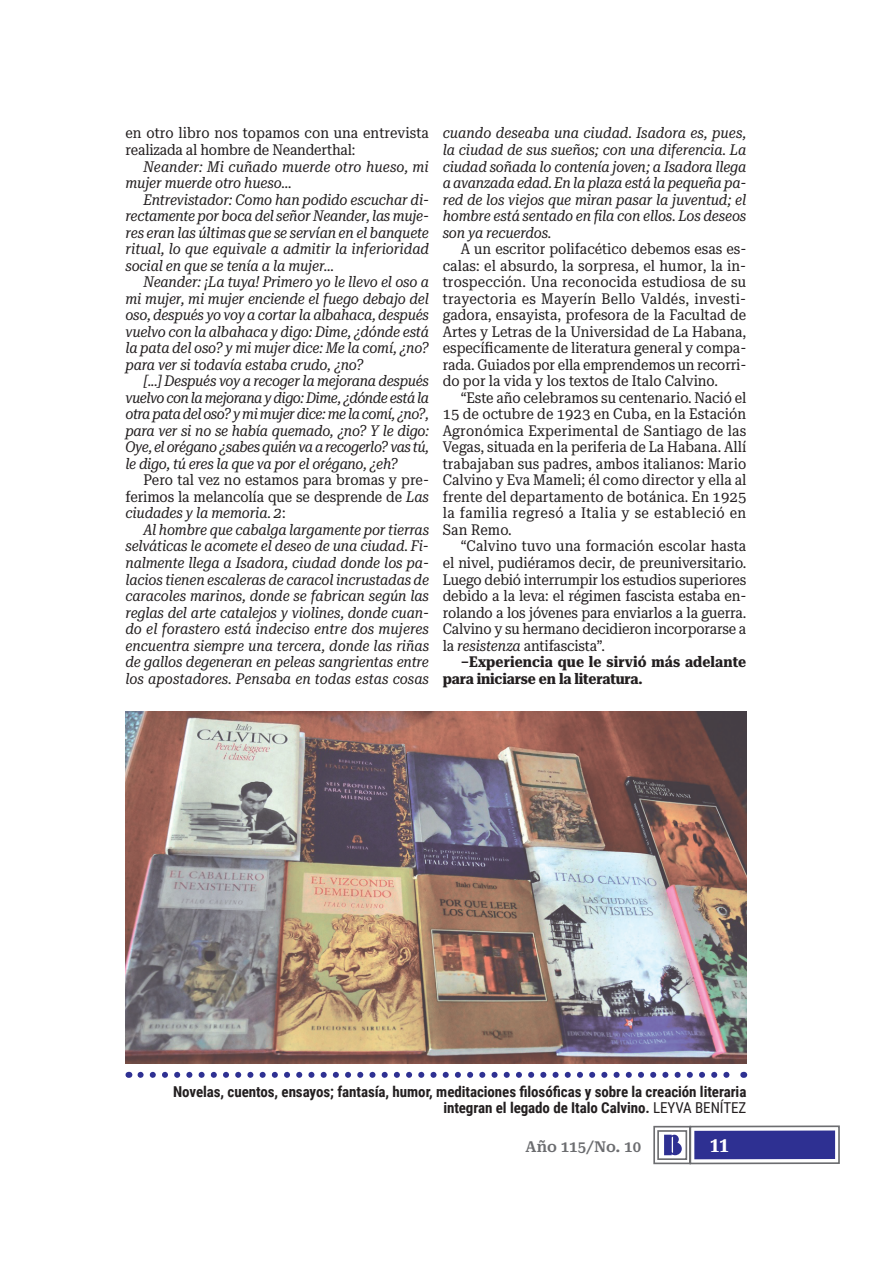
<style>
.page{position:relative;width:893px;height:1276px;background:#fff}
.page>*{position:absolute;margin:0;border:0;box-sizing:border-box;transform-origin:0 0}
.t1{font:700 ultra-condensed 21px "Roboto Serif 120 pt";color:#fff}
.t2{font:italic 15px/16.5px "Roboto Serif 28 pt Condensed";letter-spacing:-.01em;color:#231f20;text-align:justify}
.t3{font:15px/16.5px "Roboto Serif 28 pt Condensed";letter-spacing:-.005em;color:#231f20;text-align:justify}
.t4{font:700 15px/16.5px "Roboto Condensed";letter-spacing:-.005em;color:#231f20;text-align:right}
.t5{font:700 15px/16.5px "Roboto Serif 28 pt Condensed";letter-spacing:.005em;color:#231f20}
.t6{font:600 15px "Roboto Serif";color:#6c6d70}
.s1{font-style:italic}
.s2{font-weight:400}
</style>
<div class="page">
<svg style="left:653px;top:1125px;width:187px;height:40px"></svg>
<div style="left:694px;top:1130px;width:141px;height:29px;background:#2e3092"></div>
<img style="left:125px;top:711px;width:621px;height:352px">
<svg style="left:140px;top:1071px;width:590px;height:6px"></svg>
<p class="t3" style="left:125px;top:125px;width:305px">en otro libro nos topamos con una entrevista realizada al hombre de Neanderthal:</p>
<p class="t2" style="left:125px;top:158px;width:305px;text-indent:18px">Neander: Mi cuñado muerde otro hueso, mi mujer muerde otro hueso...</p>
<p class="t2" style="left:125px;top:191px;width:305px;text-indent:18px">Entrevistador: Como han podido escuchar di&shy;rectamente por boca del señor Neander, las muje&shy;res eran las últimas que se servían en el banquete ritual, lo que equivale a admitir la inferioridad social en que se tenía a la mujer...</p>
<p class="t2" style="left:125px;top:274px;width:305px;text-indent:18px">Neander: ¡La tuya! Primero yo le llevo el oso a mi mujer, mi mujer enciende el fuego debajo del oso, después yo voy a cortar la albahaca, después vuelvo con la albahaca y digo: Dime, ¿dónde está la pata del oso? y mi mujer dice: Me la comí, ¿no? para ver si todavía estaba crudo, ¿no?</p>
<p class="t2" style="left:125px;top:373px;width:305px;text-indent:18px">[...] Después voy a recoger la mejorana después vuelvo con la mejorana y digo: Dime, ¿dónde está la otra pata del oso? y mi mujer dice: me la comí, ¿no?, para ver si no se había quemado, ¿no? Y le digo:<br>Oye, el orégano ¿sabes quién va a recogerlo? vas tú, le digo, tú eres la que va por el orégano, ¿eh?</p>
<p class="t3" style="left:125px;top:472px;width:305px;text-indent:18px">Pero tal vez no estamos para bromas y pre&shy;ferimos la melancolía que se desprende de <span class="s1">Las ciudades y la memoria. 2</span>:</p>
<p class="t2" style="left:125px;top:521px;width:305px;text-indent:18px">Al hombre que cabalga largamente por tierras selváticas le acomete el deseo de una ciudad. Fi&shy;nalmente llega a Isadora, ciudad donde los pa&shy;lacios tienen escaleras de caracol incrustadas de caracoles marinos, donde se fabrican según las reglas del arte catalejos y violines, donde cuan&shy;do el forastero está indeciso entre dos mujeres encuentra siempre una tercera, donde las riñas de gallos degeneran en peleas sangrientas entre los apostadores. Pensaba en todas estas cosas</p>
<p class="t2" style="left:443px;top:125px;width:305px">cuando deseaba una ciudad. Isadora es, pues, la ciudad de sus sueños; con una diferencia. La ciudad soñada lo contenía joven; a Isadora llega a avanzada edad. En la plaza está la pequeña pa&shy;red de los viejos que miran pasar la juventud; el hombre está sentado en fila con ellos. Los deseos son ya recuerdos.</p>
<p class="t3" style="left:443px;top:241px;width:305px;text-indent:18px">A un escritor polifacético debemos esas es&shy;calas: el absurdo, la sorpresa, el humor, la in&shy;trospección. Una reconocida estudiosa de su trayectoria es Mayerín Bello Valdés, investi&shy;gadora, ensayista, profesora de la Facultad de Artes y Letras de la Universidad de La Habana, específicamente de literatura general y compa&shy;rada. Guiados por ella emprendemos un recorri&shy;do por la vida y los textos de Italo Calvino.</p>
<p class="t3" style="left:443px;top:389px;width:305px;text-indent:18px">“Este año celebramos su centenario. Nació el 15 de octubre de 1923 en Cuba, en la Estación Agronómica Experimental de Santiago de las Vegas, situada en la periferia de La Habana. Allí trabajaban sus padres, ambos italianos: Mario Calvino y Eva Mameli; él como director y ella al frente del departamento de botánica. En 1925 la familia regresó a Italia y se estableció en San Remo.</p>
<p class="t3" style="left:443px;top:538px;width:305px;text-indent:18px">“Calvino tuvo una formación escolar hasta el nivel, pudiéramos decir, de preuniversitario.<br>Luego debió interrumpir los estudios superiores debido a la leva: el régimen fascista estaba en&shy;rolando a los jóvenes para enviarlos a la guerra.<br>Calvino y su hermano decidieron incorporarse a la <span class="s1">resistenza</span> antifascista”.</p>
<p class="t5" style="left:443px;top:654px;width:305px;text-indent:18px">–Experiencia que le sirvió más adelante para iniciarse en la literatura.</p>
<p class="t4" style="left:173px;top:1083px;width:575px">Novelas, cuentos, ensayos; fantasía, humor, meditaciones filosóficas y sobre la creación literaria integran el legado de Italo Calvino. <span class="s2">LEYVA BENÍTEZ</span></p>
<p class="t6" style="left:526px;top:1138px;width:117px">Año 115/No. 10</p>
<h1 class="t1" style="left:710px;top:1132px;width:20px">11</h1>
</div>
